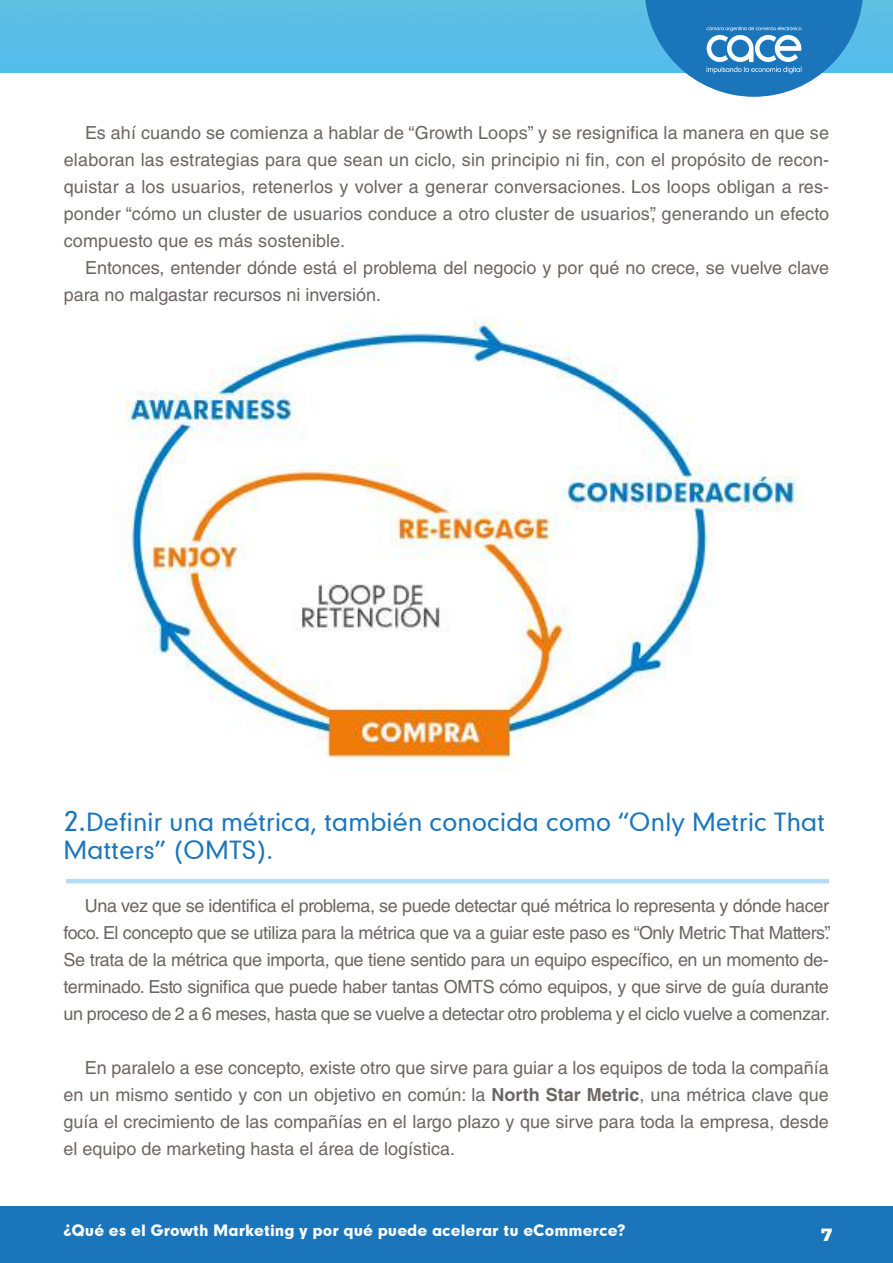
<style>
.page{position:relative;width:893px;height:1263px;background:#fff}
.page>*{position:absolute;margin:0;border:0;box-sizing:border-box;transform-origin:0 0}
.t1{font:24px/28.8px "Geometric 706 BT Medium B";letter-spacing:.01em;color:#1b75bb}
.t2{font:18px/27px "Helvetica LT Std";color:#6c6663;text-align:justify}
.t3{font:800 18px "Montserrat";color:#fff}
.t4{font:15px "Geometric 706 BT Black B";color:#fff}
.s1{font-size:27px}
.s2{font-weight:700}
</style>
<div class="page">
<div style="left:0;top:0;width:893px;height:72px;background:#58bde7"></div>
<div style="left:0;top:1206px;width:893px;height:57px;background:#1b75bb"></div>
<svg style="left:644px;top:0;width:219px;height:97px"></svg>
<img style="left:114px;top:319px;width:689px;height:441px">
<hr style="left:66px;top:879px;width:763px;height:4px;background:#b4dcf6">
<p class="t2" style="left:64px;top:119px;width:767px;text-indent:21px">Es ahí cuando se comienza a hablar de “Growth Loops” y se resignifica la manera en que se elaboran las estrategias para que sean un ciclo, sin principio ni fin, con el propósito de recon&shy;quistar a los usuarios, retenerlos y volver a generar conversaciones. Los loops obligan a res&shy;ponder “cómo un cluster de usuarios conduce a otro cluster de usuarios”, generando un efecto compuesto que es más sostenible.</p>
<p class="t2" style="left:64px;top:254px;width:767px;text-indent:21px">Entonces, entender dónde está el problema del negocio y por qué no crece, se vuelve clave para no malgastar recursos ni inversión.</p>
<h1 class="t1" style="left:64px;top:806px;width:763px"><span class="s1">2.</span>Definir una métrica, también conocida como “Only Metric That<br>Matters” (OMTS).</h1>
<p class="t2" style="left:64px;top:892px;width:769px;text-indent:21px">Una vez que se identifica el problema, se puede detectar qué métrica lo representa y dónde hacer foco. El concepto que se utiliza para la métrica que va a guiar este paso es “Only Metric That Matters”.<br>Se trata de la métrica que importa, que tiene sentido para un equipo específico, en un momento de&shy;terminado. Esto significa que puede haber tantas OMTS cómo equipos, y que sirve de guía durante un proceso de 2 a 6 meses, hasta que se vuelve a detectar otro problema y el ciclo vuelve a comenzar.</p>
<p class="t2" style="left:64px;top:1054px;width:767px;text-indent:21px">En paralelo a ese concepto, existe otro que sirve para guiar a los equipos de toda la compañía en un mismo sentido y con un objetivo en común: la <span class="s2">North Star Metric</span>, una métrica clave que guía el crecimiento de las compañías en el largo plazo y que sirve para toda la empresa, desde el equipo de marketing hasta el área de logística.</p>
<p class="t4" style="left:64px;top:1219px;width:564px">¿Qué es el Growth Marketing y por qué puede acelerar tu eCommerce?</p>
<p class="t3" style="left:821px;top:1221px;width:13px">7</p>
</div>
